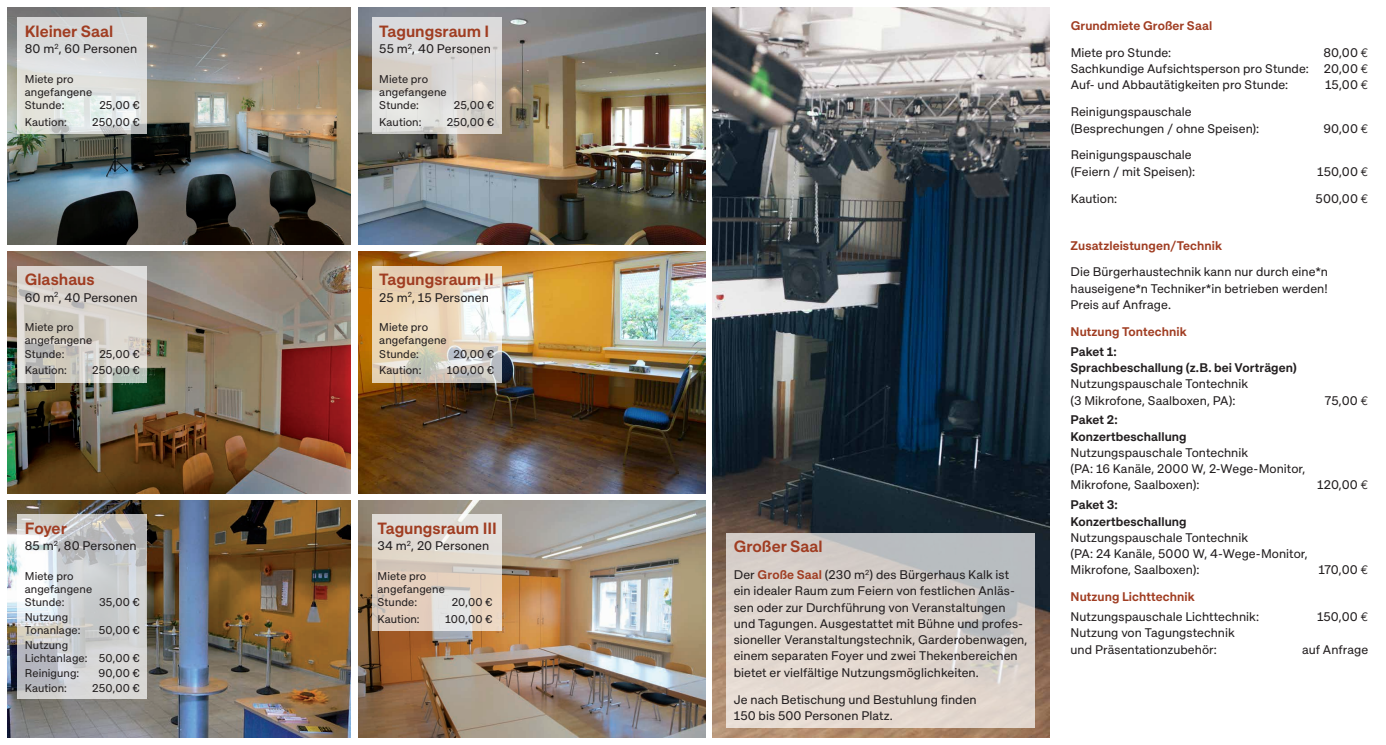
<style>
.page{position:relative;width:1386px;height:745px;background:#fff}
.page>*{position:absolute;margin:0;border:0;box-sizing:border-box;transform-origin:0 0}
.t1{font:600 16.25px "Approach Koeln";color:#a03d22}
.t2{font:12.5px/16.2px "Approach Koeln";letter-spacing:.005em;color:#231f20}
.t3{font:600 12.5px/16.2px "Approach Koeln";letter-spacing:.005em;color:#231f20}
.t4{font:600 12.5px "Approach Koeln";letter-spacing:.005em;color:#a03d22}
.t5{font:11.25px/13.1px "Approach Koeln";letter-spacing:.01em;color:#231f20}
.s1{font-family:"Euro Mono Std"}
.s2{font-weight:600;color:#a03d22}
</style>
<div class="page">
<img style="left:7px;top:7px;width:344px;height:237px">
<img style="left:358px;top:7px;width:347px;height:237px">
<img style="left:712px;top:7px;width:337px;height:730px">
<img style="left:7px;top:252px;width:344px;height:241px">
<img style="left:358px;top:252px;width:347px;height:241px">
<img style="left:7px;top:500px;width:344px;height:237px">
<img style="left:358px;top:500px;width:347px;height:237px">
<svg style="left:18px;top:18px;width:129px;height:116px;background:#dddfdd"></svg>
<svg style="left:372px;top:18px;width:129px;height:116px;background:#dbd9d6"></svg>
<svg style="left:18px;top:266px;width:129px;height:116px;background:#d3cfc8"></svg>
<svg style="left:372px;top:266px;width:129px;height:116px;background:#e4d7c3"></svg>
<svg style="left:18px;top:514px;width:129px;height:184px;background:#d0d1d3"></svg>
<svg style="left:372px;top:514px;width:129px;height:116px;background:#e1d6cb"></svg>
<svg style="left:726px;top:532px;width:309px;height:194px;background:#d6cfc9"></svg>
<h1 class="t1" style="left:25px;top:21px;width:90px">Kleiner Saal</h1>
<p class="t2" style="left:25px;top:40px;width:114px">80 m<sup>2</sup>, 60 Personen</p>
<p class="t5" style="left:25px;top:72px;width:69px">Miete pro angefangene<br>Stunde:</p>
<p class="t5" style="left:99px;top:98px;width:42px">25,00 €</p>
<h1 class="t1" style="left:379px;top:21px;width:111px">Tagungsraum I</h1>
<p class="t2" style="left:379px;top:40px;width:113px">55 m<sup>2</sup>, 40 Personen</p>
<p class="t5" style="left:379px;top:72px;width:69px">Miete pro angefangene<br>Stunde:</p>
<p class="t5" style="left:454px;top:98px;width:42px">25,00 €</p>
<p class="t5" style="left:25px;top:115px;width:44px">Kaution:</p>
<p class="t5" style="left:92px;top:115px;width:49px">250,00 €</p>
<p class="t5" style="left:379px;top:115px;width:44px">Kaution:</p>
<p class="t5" style="left:447px;top:115px;width:49px">250,00 €</p>
<p class="t4" style="left:1070px;top:17px;width:143px">Grundmiete Großer Saal</p>
<p class="t2" style="left:1070px;top:44px;width:102px">Miete pro Stunde:</p>
<p class="t2" style="left:1070px;top:44px;width:299px;text-align:justify;text-indent:253px">80,00 <span class="s1">€ </span>Sachkundige Aufsichtsperson pro Stunde: 20,00 <span class="s1">€ </span>Auf- und Abbautätigkeiten pro Stunde:</p>
<p class="t2" style="left:1324px;top:76px;width:45px">15,00 <span class="s1">€</span></p>
<p class="t2" style="left:1070px;top:103px;width:190px">Reinigungspauschale (Besprechungen / ohne Speisen):</p>
<p class="t2" style="left:1323px;top:119px;width:47px">90,00 <span class="s1">€</span></p>
<p class="t2" style="left:1070px;top:146px;width:126px">Reinigungspauschale (Feiern / mit Speisen):</p>
<p class="t2" style="left:1317px;top:163px;width:53px">150,00 <span class="s1">€</span></p>
<p class="t2" style="left:1070px;top:189px;width:48px">Kaution:</p>
<p class="t2" style="left:1315px;top:189px;width:54px">500,00 <span class="s1">€</span></p>
<h1 class="t1" style="left:25px;top:269px;width:71px">Glashaus</h1>
<p class="t2" style="left:25px;top:288px;width:114px">60 m<sup>2</sup>, 40 Personen</p>
<h1 class="t1" style="left:379px;top:269px;width:116px">Tagungsraum II</h1>
<p class="t2" style="left:379px;top:288px;width:111px">25 m<sup>2</sup>, 15 Personen</p>
<p class="t5" style="left:25px;top:320px;width:69px">Miete pro angefangene<br>Stunde:</p>
<p class="t5" style="left:99px;top:346px;width:42px">25,00 €</p>
<p class="t5" style="left:379px;top:320px;width:69px">Miete pro angefangene<br>Stunde:</p>
<p class="t5" style="left:453px;top:346px;width:42px">20,00 €</p>
<p class="t5" style="left:25px;top:363px;width:44px">Kaution:</p>
<p class="t5" style="left:92px;top:363px;width:49px">250,00 €</p>
<p class="t5" style="left:379px;top:363px;width:44px">Kaution:</p>
<p class="t5" style="left:447px;top:363px;width:49px">100,00 €</p>
<p class="t4" style="left:1070px;top:237px;width:153px">Zusatzleistungen/Technik</p>
<p class="t2" style="left:1070px;top:263px;width:259px;text-align:justify">Die Bürgerhaustechnik kann nur durch eine*n hauseigene*n Techniker*in betrieben werden!<br>Preis auf Anfrage.</p>
<p class="t4" style="left:1070px;top:323px;width:118px">Nutzung Tontechnik</p>
<p class="t3" style="left:1070px;top:342px;width:228px">Paket 1:<br>Sprachbeschallung (z.B. bei Vorträgen)</p>
<p class="t2" style="left:1070px;top:375px;width:179px">Nutzungspauschale Tontechnik (3 Mikrofone, Saalboxen, PA):</p>
<p class="t2" style="left:1324px;top:391px;width:45px">75,00 <span class="s1">€</span></p>
<p class="t3" style="left:1070px;top:411px;width:118px">Paket 2:<br>Konzertbeschallung</p>
<p class="t2" style="left:1070px;top:443px;width:236px">Nutzungspauschale Tontechnik<br>(PA: 16 Kanäle, 2000 W, 2-Wege-Monitor,<br>Mikrofone, Saalboxen):</p>
<p class="t2" style="left:1317px;top:476px;width:53px">120,00 <span class="s1">€</span></p>
<h1 class="t1" style="left:25px;top:517px;width:44px">Foyer</h1>
<p class="t2" style="left:25px;top:536px;width:113px">85 m<sup>2</sup>, 80 Personen</p>
<h1 class="t1" style="left:377px;top:517px;width:121px">Tagungsraum III</h1>
<p class="t2" style="left:377px;top:536px;width:113px">34 m<sup>2</sup>, 20 Personen</p>
<p class="t5" style="left:25px;top:568px;width:69px">Miete pro angefangene<br>Stunde:</p>
<p class="t5" style="left:99px;top:594px;width:42px">35,00 €</p>
<p class="t5" style="left:377px;top:568px;width:69px">Miete pro angefangene<br>Stunde:</p>
<p class="t5" style="left:452px;top:594px;width:42px">20,00 €</p>
<p class="t5" style="left:25px;top:609px;width:57px">Nutzung<br>Tonanlage:</p>
<p class="t5" style="left:99px;top:622px;width:43px">50,00 €</p>
<p class="t5" style="left:25px;top:637px;width:117px">Nutzung<br>Lichtanlage: 50,00 €</p>
<p class="t5" style="left:25px;top:665px;width:56px">Reinigung:</p>
<p class="t5" style="left:98px;top:665px;width:43px">90,00 €</p>
<p class="t5" style="left:25px;top:680px;width:44px">Kaution:</p>
<p class="t5" style="left:92px;top:680px;width:49px">250,00 €</p>
<p class="t5" style="left:377px;top:611px;width:44px">Kaution:</p>
<p class="t5" style="left:445px;top:611px;width:49px">100,00 €</p>
<h1 class="t1" style="left:733px;top:535px;width:90px">Großer Saal</h1>
<p class="t2" style="left:733px;top:565px;width:295px">Der <span class="s2">Große Saal</span> (230 m<sup>2</sup>) des Bürgerhaus Kalk ist ein idealer Raum zum Feiern von festlichen Anläs&shy;sen oder zur Durchführung von Veranstaltungen und Tagungen. Ausgestattet mit Bühne und profes&shy;sioneller Veranstaltungstechnik, Garderobenwagen, einem separaten Foyer und zwei Thekenbereichen bietet er vielfältige Nutzungsmöglichkeiten.</p>
<p class="t2" style="left:733px;top:690px;width:244px">Je nach Betischung und Bestuhlung finden<br>150 bis 500 Personen Platz.</p>
<p class="t3" style="left:1070px;top:496px;width:118px">Paket 3:<br>Konzertbeschallung</p>
<p class="t2" style="left:1070px;top:528px;width:239px">Nutzungspauschale Tontechnik<br>(PA: 24 Kanäle, 5000 W, 4-Wege-Monitor,<br>Mikrofone, Saalboxen):</p>
<p class="t2" style="left:1318px;top:561px;width:51px">170,00 <span class="s1">€</span></p>
<p class="t4" style="left:1070px;top:588px;width:126px">Nutzung Lichttechnik</p>
<p class="t2" style="left:1070px;top:607px;width:190px">Nutzungspauschale Lichttechnik:</p>
<p class="t2" style="left:1316px;top:607px;width:53px">150,00 <span class="s1">€</span></p>
<p class="t2" style="left:1070px;top:624px;width:166px">Nutzung von Tagungstechnik und Präsentationzubehör:</p>
<p class="t2" style="left:1302px;top:640px;width:68px">auf Anfrage</p>
</div>
